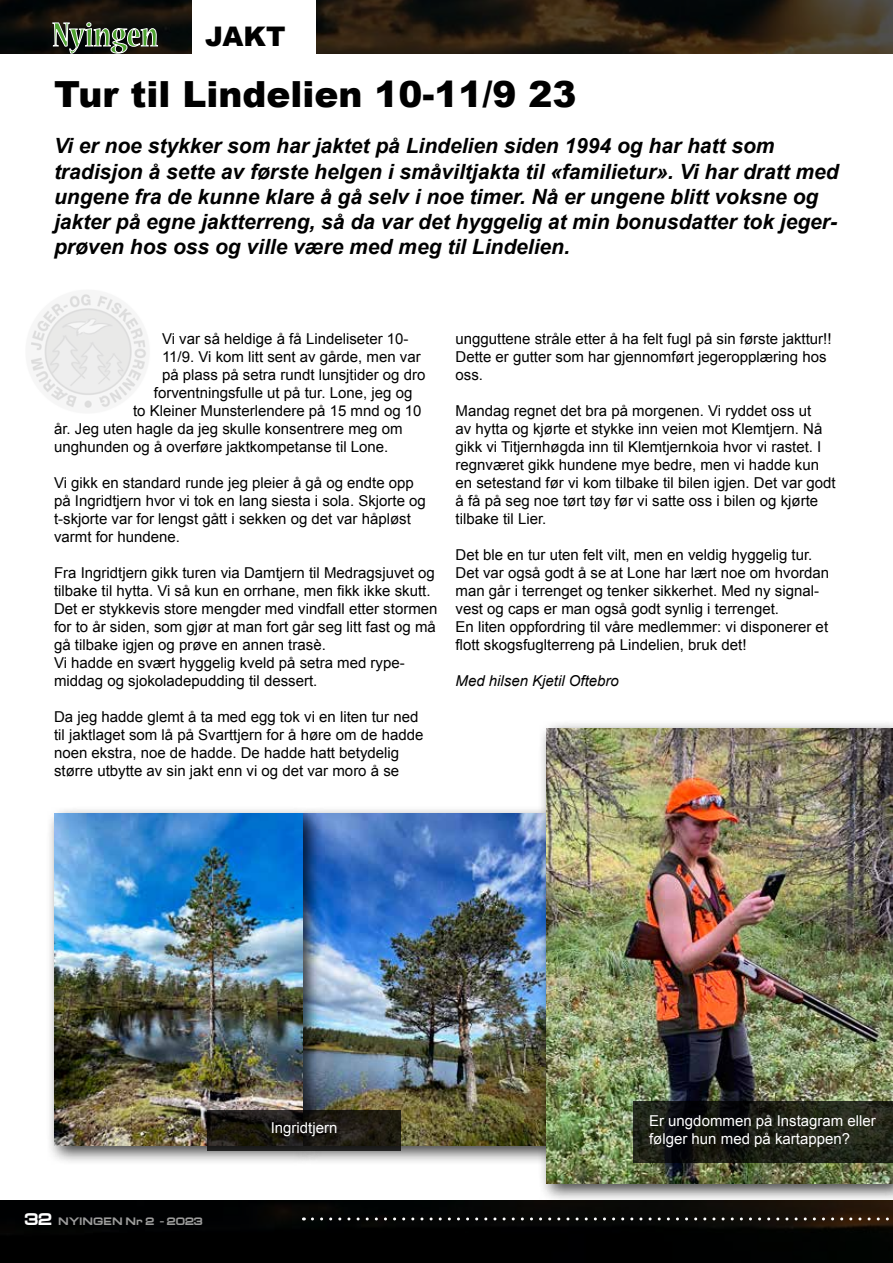
<style>
.page{position:relative;width:893px;height:1263px;background:#fff}
.page>*{position:absolute;margin:0;border:0;box-sizing:border-box;transform-origin:0 0}
.t1{font:900 36px "Arial";color:#000}
.t2{font:900 27px "Arial";color:#000}
.t3{font:italic 700 21px/25.2px "Arial";color:#000}
.t4{font:15px/18px "Arial";color:#000}
.t5{font:15px/18px "Arial";color:#fff}
.t6{font:italic 15px "Arial";color:#000}
.t7{font:10.5px "Brink Black Extended";color:#9d9d9c}
.s1{font-size:16.5px;color:#fff}
</style>
<div class="page">
<img style="left:0;top:0;width:893px;height:54px">
<img style="left:0;top:1200px;width:893px;height:63px">
<svg style="left:312px;top:1217px;width:581px;height:3px;background:#44413e"></svg>
<div style="left:192px;top:0;width:124px;height:54px;background:#fff"></div>
<svg style="left:52px;top:22px;width:106px;height:32px;background:#4d5b45"></svg>
<div style="left:293px;top:805px;width:277px;height:360px;background:#000;opacity:.75"></div>
<img style="left:323px;top:814px;width:215px;height:331px">
<div style="left:46px;top:805px;width:277px;height:360px;background:#000;opacity:.75"></div>
<div style="left:538px;top:720px;width:355px;height:483px;background:#000;opacity:.75"></div>
<img style="left:546px;top:728px;width:347px;height:455px">
<svg style="left:634px;top:1101px;width:259px;height:62px;background:#1a1c14"></svg>
<svg style="left:207px;top:1111px;width:194px;height:40px;background:#1c1a13"></svg>
<img style="left:30px;top:294px;width:117px;height:114px">
<h2 class="t2" style="left:205px;top:17px;width:82px">JAKT</h2>
<h1 class="t1" style="left:54px;top:68px;width:524px">Tur til Lindelien 10-11/9 23</h1>
<p class="t3" style="left:54px;top:134px;width:786px">Vi er noe stykker som har jaktet på Lindelien siden 1994 og har hatt som tradisjon å sette av første helgen i småviltjakta til «familietur». Vi har dratt med ungene fra de kunne klare å gå selv i noe timer. Nå er ungene blitt voksne og jakter på egne jaktterreng, så da var det hyggelig at min bonusdatter tok jeger&shy;prøven hos oss og ville være med meg til Lindelien.</p>
<p class="t4" style="left:162px;top:330px;width:248px">Vi var så heldige å få Lindeliseter 10-</p>
<p class="t4" style="left:162px;top:348px;width:260px">11/9. Vi kom litt sent av gårde, men var</p>
<p class="t4" style="left:162px;top:366px;width:265px">på plass på setra rundt lunsjtider og dro</p>
<p class="t4" style="left:154px;top:384px;width:260px">forventningsfulle ut på tur. Lone, jeg og</p>
<p class="t4" style="left:133px;top:402px;width:290px">to Kleiner Munsterlendere på 15 mnd og 10</p>
<p class="t4" style="left:54px;top:420px;width:350px">år. Jeg uten hagle da jeg skulle konsentrere meg om</p>
<p class="t4" style="left:54px;top:438px;width:336px">unghunden og å overføre jaktkompetanse til Lone.</p>
<p class="t4" style="left:54px;top:474px;width:373px">Vi gikk en standard runde jeg pleier å gå og endte opp på Ingridtjern hvor vi tok en lang siesta i sola. Skjorte og t-skjorte var for lengst gått i sekken og det var håpløst varmt for hundene.</p>
<p class="t4" style="left:54px;top:564px;width:385px">Fra Ingridtjern gikk turen via Damtjern til Medragsjuvet og tilbake til hytta. Vi så kun en orrhane, men fikk ikke skutt.<br>Det er stykkevis store mengder med vindfall etter stormen for to år siden, som gjør at man fort går seg litt fast og må gå tilbake igjen og prøve en annen trasè.<br>Vi hadde en svært hyggelig kveld på setra med rype&shy;middag og sjokoladepudding til dessert.</p>
<p class="t4" style="left:54px;top:708px;width:371px">Da jeg hadde glemt å ta med egg tok vi en liten tur ned til jaktlaget som lå på Svarttjern for å høre om de hadde noen ekstra, noe de hadde. De hadde hatt betydelig større utbytte av sin jakt enn vi og det var moro å se</p>
<p class="t4" style="left:455px;top:330px;width:378px">ungguttene stråle etter å ha felt fugl på sin første jakttur!!<br>Dette er gutter som har gjennomført jegeropplæring hos oss.</p>
<p class="t4" style="left:455px;top:402px;width:382px">Mandag regnet det bra på morgenen. Vi ryddet oss ut<br>av hytta og kjørte et stykke inn veien mot Klemtjern. Nå gikk vi Titjernhøgda inn til Klemtjernkoia hvor vi rastet. I regnværet gikk hundene mye bedre, men vi hadde kun en setestand før vi kom tilbake til bilen igjen. Det var godt å få på seg noe tørt tøy før vi satte oss i bilen og kjørte tilbake til Lier.</p>
<p class="t4" style="left:455px;top:546px;width:375px">Det ble en tur uten felt vilt, men en veldig hyggelig tur.<br>Det var også godt å se at Lone har lært noe om hvordan man går i terrenget og tenker sikkerhet. Med ny signal&shy;vest og caps er man også godt synlig i terrenget.<br>En liten oppfordring til våre medlemmer: vi disponerer et flott skogsfuglterreng på Lindelien, bruk det!</p>
<p class="t6" style="left:455px;top:671px;width:165px">Med hilsen Kjetil Oftebro</p>
<p class="t7" style="left:24px;top:1216px;width:180px"><span class="s1">32</span> NYINGEN Nr 2 - 2023</p>
<p class="t5" style="left:271px;top:1118px;width:68px">Ingridtjern</p>
<p class="t5" style="left:649px;top:1112px;width:228px">Er ungdommen på Instagram eller følger hun med på kartappen?</p>
</div>
